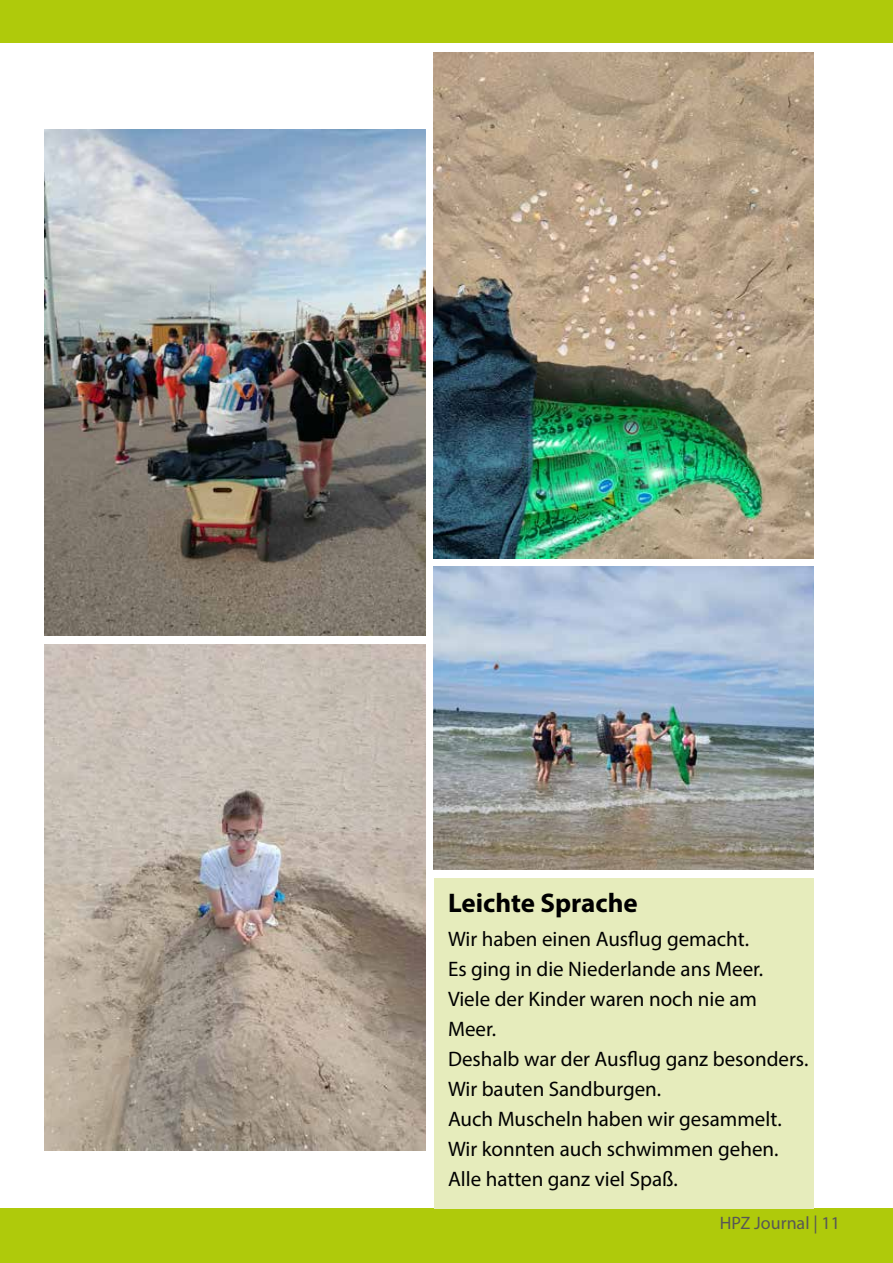
<style>
.page{position:relative;width:893px;height:1263px;background:#fff}
.page>*{position:absolute;margin:0;border:0;box-sizing:border-box;transform-origin:0 0}
.t1{font:700 27px "Myriad Pro";color:#000}
.t2{font:21px/30px "Myriad Pro";color:#000}
.t3{font:18px "Myriad Pro";color:#575756}
</style>
<div class="page">
<div style="left:0;top:1209px;width:893px;height:54px;background:#afca0b"></div>
<div style="left:0;top:0;width:893px;height:43px;background:#afca0b"></div>
<img style="left:45px;top:130px;width:380px;height:506px">
<img style="left:434px;top:52px;width:380px;height:506px">
<img style="left:45px;top:644px;width:380px;height:506px">
<img style="left:434px;top:567px;width:380px;height:303px">
<div style="left:434px;top:878px;width:380px;height:331px;background:#e6ecbc"></div>
<p class="t1" style="left:448px;top:886px;width:191px">Leichte Sprache</p>
<p class="t2" style="left:448px;top:924px;width:362px">Wir haben einen Ausflug gemacht.<br>Es ging in die Niederlande ans Meer.<br>Viele der Kinder waren noch nie am<br>Meer.<br>Deshalb war der Ausflug ganz besonders.<br>Wir bauten Sandburgen.<br>Auch Muscheln haben wir gesammelt.<br>Wir konnten auch schwimmen gehen.<br>Alle hatten ganz viel Spaß.</p>
<p class="t3" style="left:720px;top:1212px;width:122px">HPZ Journal | 11</p>
</div>
